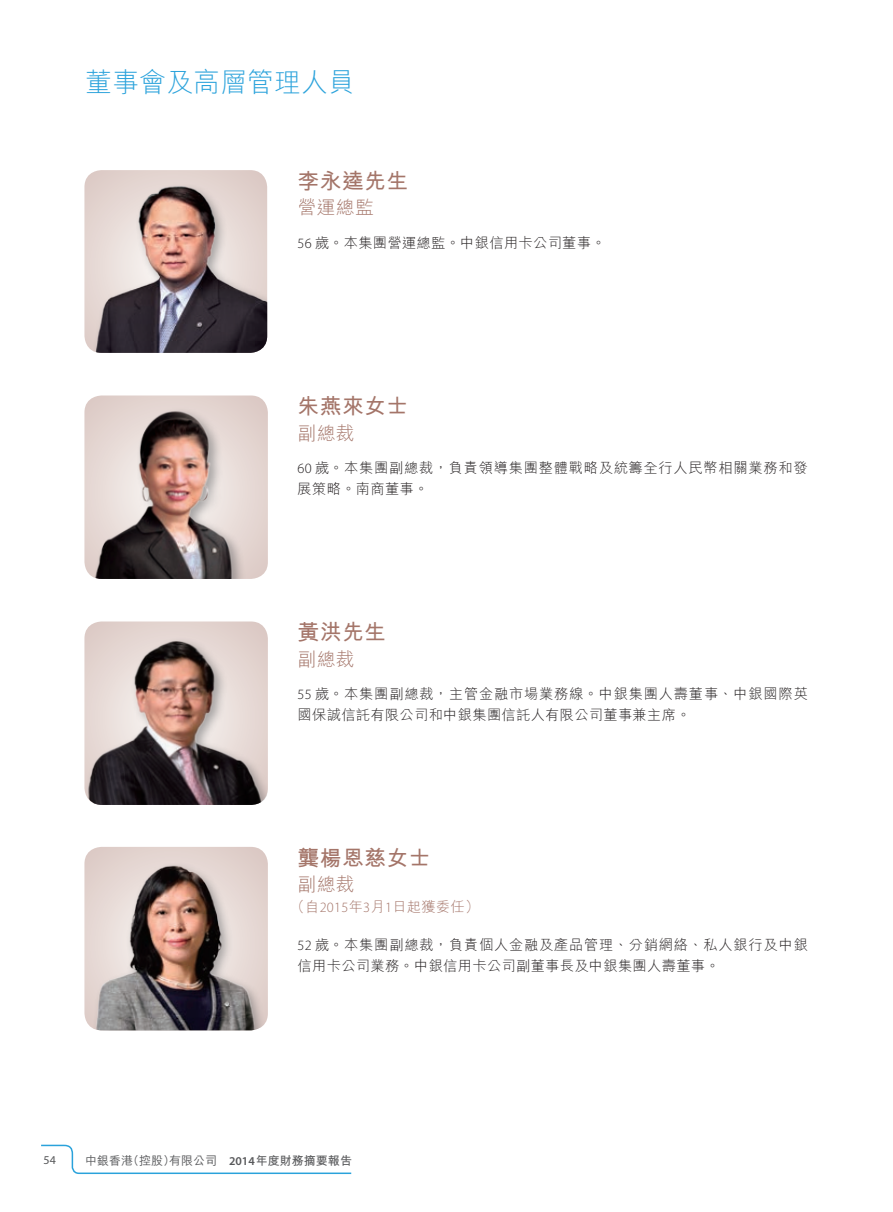
<style>
.page{position:relative;width:893px;height:1212px;background:#fff}
.page>*{position:absolute;margin:0;border:0;box-sizing:border-box;transform-origin:0 0}
.t1{font:300 27px "M Hei HK";color:#2aa2db}
.t2{font:700 21.75px "M Hei HK";letter-spacing:.02em;color:#a47569}
.t3{font:300 18.75px "M Hei HK";letter-spacing:.02em;color:#a47569}
.t4{font:300 14.25px/21px "M Hei HK";letter-spacing:.02em;color:#231f20}
.t5{font:300 14.25px/21px "M Hei HK";letter-spacing:.05em;color:#231f20}
.t6{font:300 14.25px "M Hei HK";letter-spacing:.02em;color:#a47569}
.t7{font:500 12px "M Hei HK";color:#57585a}
.t8{font:12px "Myriad Pro";color:#57585a}
.s1{font-family:"Myriad Pro"}
.s2{font-family:"Myriad Pro";font-weight:600}
.s3{font-weight:700}
</style>
<div class="page">
<div style="left:84px;top:395px;width:184px;height:184px;background:#e2d3ce;border-radius:17px"></div>
<div style="left:89px;top:406px;width:157px;height:173px;background:#57585a;opacity:.5"></div>
<img style="left:85px;top:395px;width:153px;height:184px">
<img style="left:84px;top:170px;width:183px;height:183px">
<img style="left:85px;top:621px;width:183px;height:184px">
<img style="left:85px;top:847px;width:183px;height:183px">
<svg style="left:41px;top:1144px;width:311px;height:31px"></svg>
<h1 class="t1" style="left:85px;top:63px;width:271px">董事會及高層管理人員</h1>
<h2 class="t2" style="left:298px;top:165px;width:112px">李永逵先生</h2>
<h3 class="t3" style="left:298px;top:194px;width:78px">營運總監</h3>
<p class="t4" style="left:298px;top:232px;width:309px"><span class="s1">56</span> 歲。本集團營運總監。中銀信用卡公司董事。</p>
<h2 class="t2" style="left:298px;top:391px;width:112px">朱燕來女士</h2>
<h3 class="t3" style="left:298px;top:420px;width:59px">副總裁</h3>
<p class="t5" style="left:298px;top:457px;width:512px"><span class="s1">60</span> 歲。本集團副總裁，負責領導集團整體戰略及統籌全行人民幣相關業務和發展策略。南商董事。</p>
<h2 class="t2" style="left:298px;top:617px;width:90px">黃洪先生</h2>
<h3 class="t3" style="left:298px;top:646px;width:59px">副總裁</h3>
<p class="t4" style="left:298px;top:683px;width:512px"><span class="s1">55</span> 歲。本集團副總裁，主管金融市場業務線。中銀集團人壽董事、中銀國際英國保誠信託有限公司和中銀集團信託人有限公司董事兼主席。</p>
<h2 class="t2" style="left:298px;top:842px;width:134px">龔楊恩慈女士</h2>
<h3 class="t3" style="left:298px;top:871px;width:59px">副總裁</h3>
<p class="t6" style="left:291px;top:897px;width:190px">（自<span class="s1">2015</span>年<span class="s1">3</span>月<span class="s1">1</span>日起獲委任）</p>
<p class="t4" style="left:298px;top:934px;width:512px"><span class="s1">52</span> 歲。本集團副總裁，負責個人金融及產品管理、分銷網絡、私人銀行及中銀信用卡公司業務。中銀信用卡公司副董事長及中銀集團人壽董事。</p>
<p class="t8" style="left:44px;top:1153px;width:14px">54</p>
<p class="t7" style="left:85px;top:1152px;width:268px">中銀香港（控股）有限公司 <span class="s2">2014</span><span class="s3">年度財務摘要報告</span></p>
</div>
